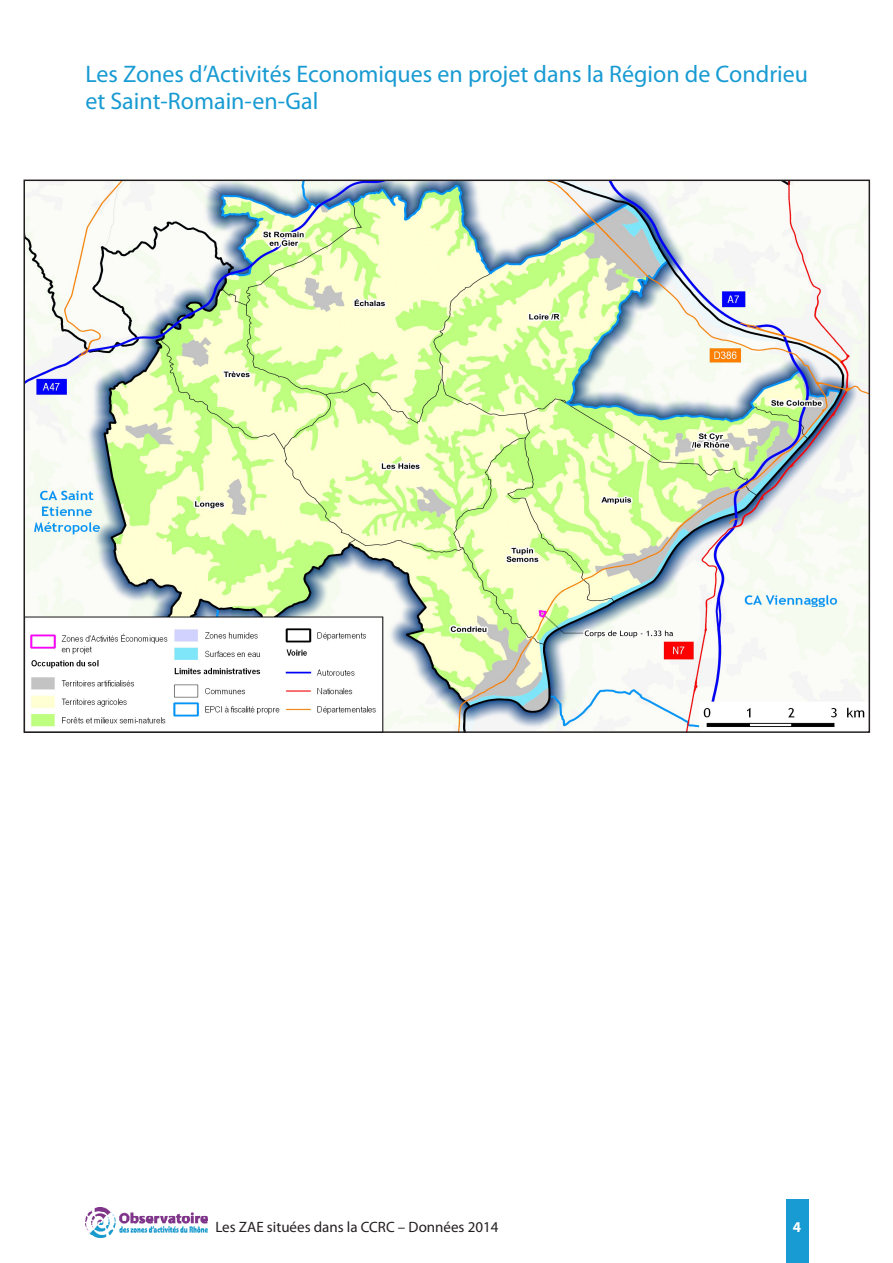
<style>
.page{position:relative;width:893px;height:1263px;background:#fff}
.page>*{position:absolute;margin:0;border:0;box-sizing:border-box;transform-origin:0 0}
.t1{font:24px/27px "Myriad Pro";color:#189bd2}
.t2{font:15px "Myriad Pro";color:#231f20}
.t3{font:700 15px "Myriad Pro";color:#fff}
</style>
<div class="page">
<div style="left:786px;top:1199px;width:22px;height:64px;background:#189bd2"></div>
<img style="left:85px;top:1207px;width:122px;height:30px">
<img style="left:26px;top:183px;width:841px;height:547px">
<p class="t1" style="left:85px;top:60px;width:724px">Les Zones d’Activités Economiques en projet dans la Région de Condrieu et Saint-Romain-en-Gal</p>
<p class="t2" style="left:215px;top:1218px;width:285px">Les ZAE situées dans la CCRC – Données 2014</p>
<p class="t3" style="left:793px;top:1217px;width:10px">4</p>
</div>
